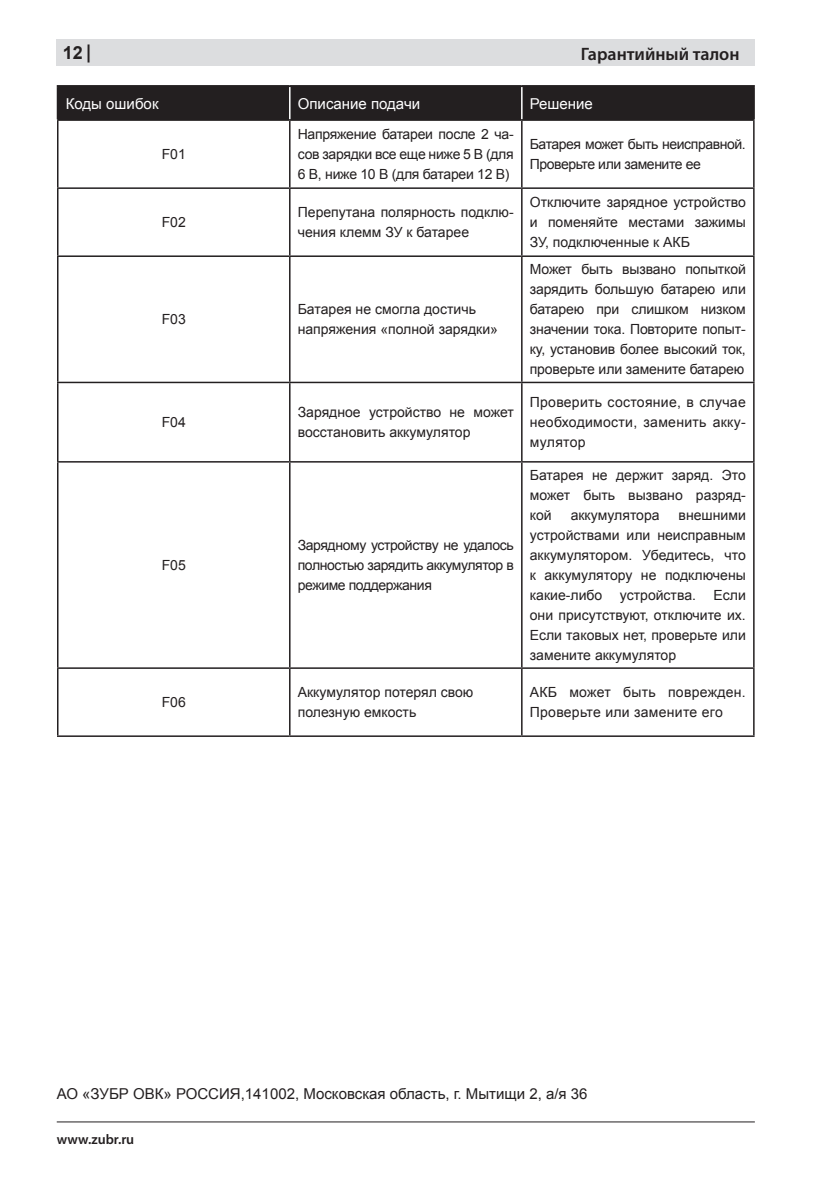
<style>
.page{position:relative;width:840px;height:1191px;background:#fff}
.page>*{position:absolute;margin:0;border:0;box-sizing:border-box;transform-origin:0 0}
.t1{font:600 18px "Myriad Pro";color:#231f20}
.t2{font:700 18px "Arial";color:#231f20}
.текст{font:15px "Arial";color:#231f20}
.отступ_глав{font:15px "Arial";color:#fff}
.отступ_глав-2{font:14px/20px "Arial";color:#231f20;text-align:justify}
.отступ_глав-3{font:14px/20px "Arial";letter-spacing:-.03em;color:#231f20}
.отступ_глав-4{font:14px/20px "Arial";letter-spacing:.02em;color:#231f20}
.t3{font:600 14px "Myriad Pro";color:#231f20}
.s1{font-family:"Myriad Pro"}
</style>
<div class="page">
<div style="left:57px;top:40px;width:697px;height:26px;background:#dcdddf"></div>
<hr style="left:57px;top:1121px;width:697px;height:1px;background:#231f20">
<div style="left:59px;top:87px;width:693px;height:32px;background:#231f20"></div>
<hr style="left:57px;top:85px;width:232px;height:2px;background:#231f20">
<hr style="left:57px;top:87px;width:2px;height:32px;background:#231f20">
<hr style="left:289px;top:85px;width:232px;height:2px;background:#231f20">
<hr style="left:521px;top:85px;width:233px;height:2px;background:#231f20">
<hr style="left:752px;top:87px;width:2px;height:32px;background:#231f20">
<hr style="left:289px;top:87px;width:1px;height:32px;background:#fff">
<hr style="left:520px;top:87px;width:2px;height:32px;background:#fff">
<hr style="left:57px;top:119px;width:232px;height:2px;background:#231f20">
<hr style="left:57px;top:121px;width:1px;height:66px;background:#231f20">
<hr style="left:289px;top:119px;width:232px;height:2px;background:#231f20">
<hr style="left:289px;top:121px;width:1px;height:66px;background:#231f20">
<hr style="left:521px;top:119px;width:233px;height:2px;background:#231f20">
<hr style="left:520px;top:121px;width:2px;height:66px;background:#231f20">
<hr style="left:752px;top:121px;width:2px;height:66px;background:#231f20">
<hr style="left:57px;top:187px;width:232px;height:2px;background:#231f20">
<hr style="left:57px;top:189px;width:1px;height:66px;background:#231f20">
<hr style="left:289px;top:187px;width:232px;height:2px;background:#231f20">
<hr style="left:289px;top:189px;width:1px;height:66px;background:#231f20">
<hr style="left:521px;top:187px;width:233px;height:2px;background:#231f20">
<hr style="left:520px;top:189px;width:2px;height:66px;background:#231f20">
<hr style="left:752px;top:189px;width:2px;height:66px;background:#231f20">
<hr style="left:57px;top:255px;width:232px;height:2px;background:#231f20">
<hr style="left:57px;top:257px;width:1px;height:125px;background:#231f20">
<hr style="left:289px;top:255px;width:232px;height:2px;background:#231f20">
<hr style="left:289px;top:257px;width:1px;height:125px;background:#231f20">
<hr style="left:521px;top:255px;width:233px;height:2px;background:#231f20">
<hr style="left:520px;top:257px;width:2px;height:125px;background:#231f20">
<hr style="left:752px;top:257px;width:2px;height:125px;background:#231f20">
<hr style="left:57px;top:382px;width:232px;height:1px;background:#231f20">
<hr style="left:57px;top:383px;width:1px;height:78px;background:#231f20">
<hr style="left:289px;top:382px;width:232px;height:1px;background:#231f20">
<hr style="left:289px;top:383px;width:1px;height:78px;background:#231f20">
<hr style="left:521px;top:382px;width:233px;height:1px;background:#231f20">
<hr style="left:520px;top:383px;width:2px;height:78px;background:#231f20">
<hr style="left:752px;top:383px;width:2px;height:78px;background:#231f20">
<hr style="left:57px;top:461px;width:232px;height:1px;background:#231f20">
<hr style="left:57px;top:462px;width:1px;height:205px;background:#231f20">
<hr style="left:289px;top:461px;width:232px;height:1px;background:#231f20">
<hr style="left:289px;top:462px;width:1px;height:205px;background:#231f20">
<hr style="left:521px;top:461px;width:233px;height:1px;background:#231f20">
<hr style="left:520px;top:462px;width:2px;height:205px;background:#231f20">
<hr style="left:752px;top:462px;width:2px;height:205px;background:#231f20">
<hr style="left:57px;top:667px;width:232px;height:2px;background:#231f20">
<hr style="left:57px;top:669px;width:1px;height:66px;background:#231f20">
<hr style="left:289px;top:667px;width:232px;height:2px;background:#231f20">
<hr style="left:289px;top:669px;width:1px;height:66px;background:#231f20">
<hr style="left:521px;top:667px;width:233px;height:2px;background:#231f20">
<hr style="left:520px;top:669px;width:2px;height:66px;background:#231f20">
<hr style="left:752px;top:669px;width:2px;height:66px;background:#231f20">
<hr style="left:57px;top:735px;width:232px;height:2px;background:#231f20">
<hr style="left:289px;top:735px;width:232px;height:2px;background:#231f20">
<hr style="left:521px;top:735px;width:233px;height:2px;background:#231f20">
<p class="t2" style="left:63px;top:41px;width:30px">12 <span class="s1">|</span></p>
<p class="t1" style="left:580px;top:42px;width:160px">Гарантийный талон</p>
<p class="отступ_глав" style="left:66px;top:93px;width:94px">Коды ошибок</p>
<p class="отступ_глав" style="left:297px;top:93px;width:124px">Описание подачи</p>
<p class="отступ_глав" style="left:529px;top:93px;width:65px">Решение</p>
<p class="отступ_глав-2" style="left:162px;top:144px;width:26px">F01</p>
<p class="отступ_глав-2" style="left:297px;top:124px;width:217px">Напряжение батареи после 2 ча&shy;сов зарядки все еще ниже 5 В (для 6 В, ниже 10 В (для батареи 12 В)</p>
<p class="отступ_глав-3" style="left:529px;top:134px;width:217px">Батарея может быть неисправной.<br>Проверьте или замените ее</p>
<p class="отступ_глав-2" style="left:162px;top:212px;width:26px">F02</p>
<p class="отступ_глав-2" style="left:297px;top:202px;width:217px">Перепутана полярность подклю&shy;чения клемм ЗУ к батарее</p>
<p class="отступ_глав-2" style="left:529px;top:192px;width:217px">Отключите зарядное устройство и поменяйте местами зажимы ЗУ, подключенные к АКБ</p>
<p class="отступ_глав-2" style="left:162px;top:310px;width:26px">F03</p>
<p class="отступ_глав-2" style="left:297px;top:300px;width:202px">Батарея не смогла достичь напряжения «полной зарядки»</p>
<p class="отступ_глав-2" style="left:529px;top:260px;width:217px">Может быть вызвано попыткой зарядить большую батарею или батарею при слишком низком значении тока. Повторите попыт&shy;ку, установив более высокий ток, проверьте или замените батарею</p>
<p class="отступ_глав-2" style="left:162px;top:412px;width:26px">F04</p>
<p class="отступ_глав-2" style="left:297px;top:402px;width:217px">Зарядное устройство не может восстановить аккумулятор</p>
<p class="отступ_глав-2" style="left:529px;top:392px;width:217px">Проверить состояние, в случае необходимости, заменить акку&shy;мулятор</p>
<p class="отступ_глав-2" style="left:162px;top:555px;width:26px">F05</p>
<p class="отступ_глав-2" style="left:297px;top:535px;width:217px">Зарядному устройству не удалось полностью зарядить аккумулятор в режиме поддержания</p>
<p class="отступ_глав-2" style="left:529px;top:465px;width:217px">Батарея не держит заряд. Это может быть вызвано разряд&shy;кой</p>
<p class="отступ_глав-2" style="left:529px;top:505px;width:217px;text-indent:149px">внешними устройствами или неисправным аккумулятором. Убедитесь, что к аккумулятору не подключены какие-либо</p>
<p class="отступ_глав-2" style="left:570px;top:505px;width:90px">аккумулятора</p>
<p class="отступ_глав-2" style="left:529px;top:585px;width:217px;text-indent:184px">Если они присутствуют, отключите их.<br>Если таковых нет, проверьте или замените аккумулятор</p>
<p class="отступ_глав-2" style="left:619px;top:585px;width:78px">устройства.</p>
<p class="отступ_глав-2" style="left:162px;top:692px;width:26px">F06</p>
<p class="отступ_глав-2" style="left:297px;top:682px;width:177px">Аккумулятор потерял свою полезную емкость</p>
<p class="отступ_глав-4" style="left:529px;top:682px;width:217px">АКБ может быть поврежден.<br>Проверьте или замените его</p>
<p class="текст" style="left:57px;top:1084px;width:532px">АО «ЗУБР ОВК» РОССИЯ,141002, Московская область, г. Мытищи 2, а/я 36</p>
<p class="t3" style="left:57px;top:1130px;width:79px">www.zubr.ru</p>
</div>
